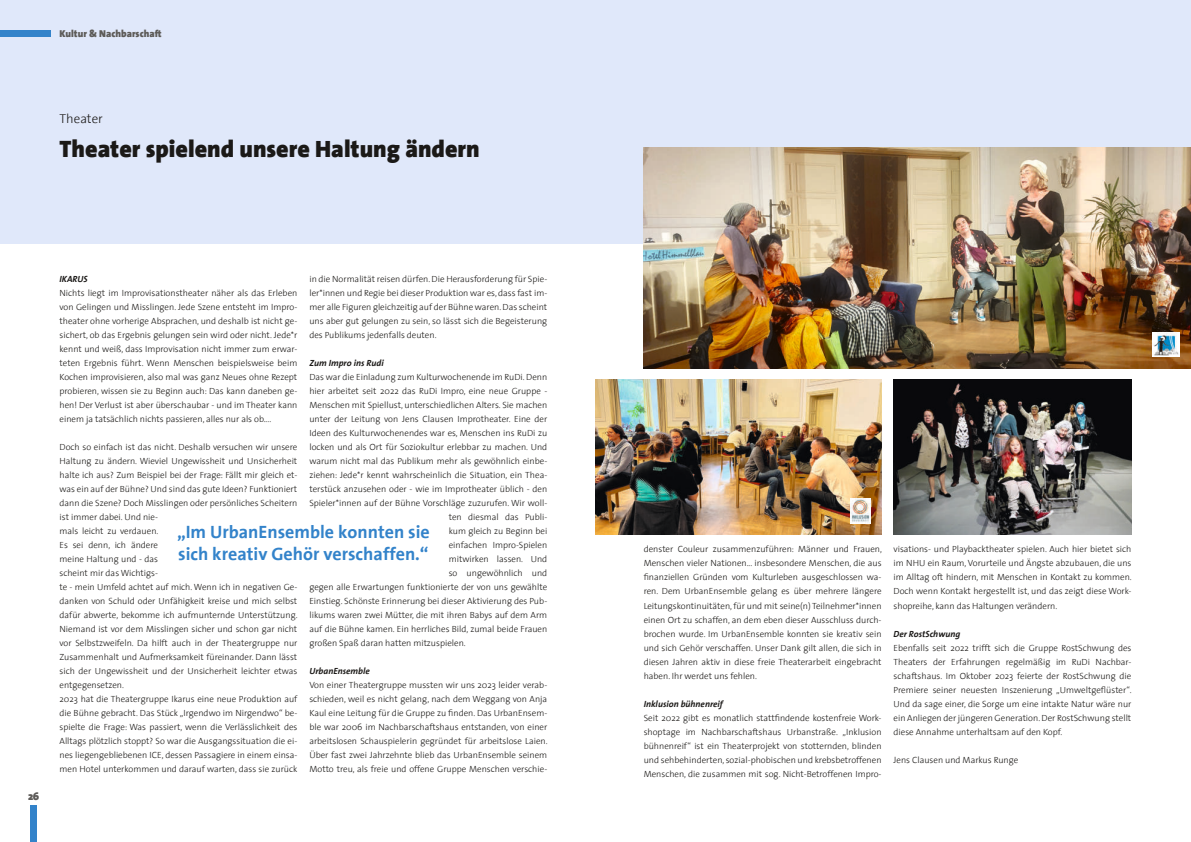
<style>
.page{position:relative;width:1191px;height:842px;background:#fff}
.page>*{position:absolute;margin:0;border:0;box-sizing:border-box;transform-origin:0 0}
.t1{font:900 24px "The Sans";color:#1b1917}
.t2{font:700 18px/21.6px "The Sans";color:#3383ca}
.t3{font:300 13px "The Sans";color:#1b1917}
.t4{font:900 11px "The Sans";color:#5d5b58}
.t5{font:900 10px "The Sans";color:#5d5b58}
.t6{font:300 9px/14px "The Sans";color:#1b1917;text-align:justify}
.t7{font:italic 700 9px "The Sans";color:#1b1917}
</style>
<div class="page">
<div style="left:0;top:0;width:1191px;height:244px;background:#e0e8fa"></div>
<div style="left:0;top:30px;width:51px;height:7px;background:#3383ca"></div>
<div style="left:30px;top:805px;width:7px;height:37px;background:#3383ca"></div>
<img style="left:643px;top:147px;width:547px;height:221px">
<img style="left:893px;top:379px;width:238px;height:156px">
<img style="left:595px;top:379px;width:286px;height:156px">
<img style="left:1152px;top:332px;width:27px;height:25px">
<img style="left:850px;top:499px;width:20px;height:24px">
<p class="t5" style="left:60px;top:29px;width:104px">Kultur &amp; Nachbarschaft</p>
<h3 class="t3" style="left:60px;top:113px;width:45px">Theater</h3>
<h1 class="t1" style="left:60px;top:139px;width:421px">Theater spielend unsere Haltung ändern</h1>
<p class="t4" style="left:28px;top:791px;width:13px">26</p>
<p class="t6" style="left:309px;top:272px;width:239px">in die Normalität reisen dürfen. Die Herausforderung für Spie&shy;ler*innen und Regie bei dieser Produktion war es, dass fast im&shy;mer alle Figuren gleichzeitig auf der Bühne waren. Das scheint uns aber gut gelungen zu sein, so lässt sich die Begeisterung des Publikums jedenfalls deuten.</p>
<p class="t7" style="left:309px;top:359px;width:76px">Zum Impro ins Rudi</p>
<p class="t6" style="left:309px;top:370px;width:239px">Das war die Einladung zum Kulturwochenende im RuDi. Denn</p>
<p class="t6" style="left:309px;top:384px;width:239px">hier arbeitet seit 2022 das RuDi Impro, eine neue Gruppe -</p>
<p class="t6" style="left:309px;top:397px;width:239px">Menschen mit Spiellust, unterschiedlichen Alters. Sie machen</p>
<p class="t6" style="left:309px;top:412px;width:239px">unter der Leitung von Jens Clausen Improtheater. Eine der</p>
<p class="t6" style="left:309px;top:426px;width:239px">Ideen des Kulturwochenendes war es, Menschen ins RuDi zu</p>
<p class="t6" style="left:309px;top:440px;width:239px">locken und als Ort für Soziokultur erlebbar zu machen. Und</p>
<p class="t6" style="left:309px;top:453px;width:239px">warum nicht mal das Publikum mehr als gewöhnlich einbe-</p>
<p class="t6" style="left:309px;top:468px;width:239px">ziehen: Jede*r kennt wahrscheinlich die Situation, ein Thea-</p>
<p class="t6" style="left:309px;top:482px;width:239px">terstück anzusehen oder - wie im Improtheater üblich - den</p>
<p class="t6" style="left:309px;top:496px;width:239px">Spieler*innen auf der Bühne Vorschläge zuzurufen. Wir woll-</p>
<p class="t6" style="left:449px;top:510px;width:100px">ten diesmal das Publi-</p>
<p class="t6" style="left:449px;top:524px;width:100px">kum gleich zu Beginn bei</p>
<p class="t6" style="left:449px;top:538px;width:100px">einfachen Impro-Spielen</p>
<p class="t6" style="left:449px;top:552px;width:100px">mitwirken lassen. Und</p>
<p class="t6" style="left:449px;top:565px;width:100px">so ungewöhnlich und</p>
<p class="t6" style="left:309px;top:580px;width:239px">gegen alle Erwartungen funktionierte der von uns gewählte</p>
<p class="t6" style="left:309px;top:593px;width:239px">Einstieg. Schönste Erinnerung bei dieser Aktivierung des Pub-</p>
<p class="t6" style="left:309px;top:607px;width:239px">likums waren zwei Mütter, die mit ihren Babys auf dem Arm</p>
<p class="t6" style="left:309px;top:622px;width:239px">auf die Bühne kamen. Ein herrliches Bild, zumal beide Frauen</p>
<p class="t6" style="left:309px;top:636px;width:158px">großen Spaß daran hatten mitzuspielen.</p>
<p class="t7" style="left:309px;top:667px;width:62px">UrbanEnsemble</p>
<p class="t6" style="left:309px;top:678px;width:240px">Von einer Theatergruppe mussten wir uns 2023 leider verab&shy;schieden, weil es nicht gelang, nach dem Weggang von Anja Kaul eine Leitung für die Gruppe zu finden. Das UrbanEnsem&shy;ble war 2006 im Nachbarschaftshaus entstanden, von einer arbeitslosen Schauspielerin gegründet für arbeitslose Laien.<br>Über fast zwei Jahrzehnte blieb das UrbanEnsemble seinem Motto treu, als freie und offene Gruppe Menschen verschie-</p>
<p class="t7" style="left:60px;top:275px;width:30px">IKARUS</p>
<p class="t6" style="left:60px;top:286px;width:239px">Nichts liegt im Improvisationstheater näher als das Erleben von Gelingen und Misslingen. Jede Szene entsteht im Impro&shy;theater ohne vorherige Absprachen, und deshalb ist nicht ge&shy;sichert, ob das Ergebnis gelungen sein wird oder nicht. Jede*r kennt und weiß, dass Improvisation nicht immer zum erwar&shy;teten Ergebnis führt. Wenn Menschen beispielsweise beim Kochen improvisieren, also mal was ganz Neues ohne Rezept probieren, wissen sie zu Beginn auch: Das kann daneben ge&shy;hen! Der Verlust ist aber überschaubar - und im Theater kann einem ja tatsächlich nichts passieren, alles nur als ob....</p>
<p class="t6" style="left:60px;top:440px;width:240px;text-align:left">Doch so einfach ist das nicht. Deshalb versuchen wir unsere Haltung zu ändern. Wieviel Ungewissheit und Unsicherheit halte ich aus? Zum Beispiel bei der Frage: Fällt mir gleich et&shy;was ein auf der Bühne? Und sind das gute Ideen? Funktioniert dann die Szene? Doch Misslingen oder persönliches Scheitern ist immer dabei. Und nie-<br>mals leicht zu verdauen.<br>Es sei denn, ich ändere<br>meine Haltung und - das<br>scheint mir das Wichtigs-<br>te - mein Umfeld achtet auf mich. Wenn ich in negativen Ge&shy;danken von Schuld oder Unfähigkeit kreise und mich selbst dafür abwerte, bekomme ich aufmunternde Unterstützung.<br>Niemand ist vor dem Misslingen sicher und schon gar nicht vor Selbstzweifeln. Da hilft auch in der Theatergruppe nur Zusammenhalt und Aufmerksamkeit füreinander. Dann lässt sich der Ungewissheit und der Unsicherheit leichter etwas entgegensetzen.<br>2023 hat die Theatergruppe Ikarus eine neue Produktion auf die Bühne gebracht. Das Stück „Irgendwo im Nirgendwo“ be&shy;spielte die Frage: Was passiert, wenn die Verlässlichkeit des Alltags plötzlich stoppt? So war die Ausgangssituation die ei&shy;nes liegengebliebenen ICE, dessen Passagiere in einem einsa&shy;men Hotel unterkommen und darauf warten, dass sie zurück</p>
<h2 class="t2" style="left:177px;top:523px;width:254px">„Im UrbanEnsemble konnten sie sich kreativ Gehör verschaffen.“</h2>
<p class="t6" style="left:643px;top:543px;width:240px">denster Couleur zusammenzuführen: Männer und Frauen, Menschen vieler Nationen... insbesondere Menschen, die aus finanziellen Gründen vom Kulturleben ausgeschlossen wa&shy;ren. Dem UrbanEnsemble gelang es über mehrere längere Leitungskontinuitäten, für und mit seine(n) Teilnehmer*innen einen Ort zu schaffen, an dem eben dieser Ausschluss durch&shy;brochen wurde. Im UrbanEnsemble konnten sie kreativ sein und sich Gehör verschaffen. Unser Dank gilt allen, die sich in diesen Jahren aktiv in diese freie Theaterarbeit eingebracht haben. Ihr werdet uns fehlen.</p>
<p class="t7" style="left:643px;top:700px;width:81px">Inklusion bühnenreif</p>
<p class="t6" style="left:643px;top:710px;width:239px">Seit 2022 gibt es monatlich stattfindende kostenfreie Work&shy;shoptage im Nachbarschaftshaus Urbanstraße. „Inklusion bühnenreif“ ist ein Theaterprojekt von stotternden, blinden und sehbehinderten, sozial-phobischen und krebsbetroffenen Menschen, die zusammen mit sog. Nicht-Betroffenen Impro-</p>
<p class="t6" style="left:893px;top:542px;width:240px">visations- und Playbacktheater spielen. Auch hier bietet sich im NHU ein Raum, Vorurteile und Ängste abzubauen, die uns im Alltag oft hindern, mit Menschen in Kontakt zu kommen.<br>Doch wenn Kontakt hergestellt ist, und das zeigt diese Work&shy;shopreihe, kann das Haltungen verändern.</p>
<p class="t7" style="left:893px;top:630px;width:68px">Der RostSchwung</p>
<p class="t6" style="left:893px;top:641px;width:240px">Ebenfalls seit 2022 trifft sich die Gruppe RostSchwung des Theaters der Erfahrungen regelmäßig im RuDi Nachbar&shy;schaftshaus. Im Oktober 2023 feierte der RostSchwung die Premiere seiner neuesten Inszenierung „Umweltgeflüster“.<br>Und da sage einer, die Sorge um eine intakte Natur wäre nur ein Anliegen der jüngeren Generation. Der RostSchwung stellt diese Annahme unterhaltsam auf den Kopf.</p>
<p class="t6" style="left:893px;top:753px;width:126px">Jens Clausen und Markus Runge</p>
</div>
